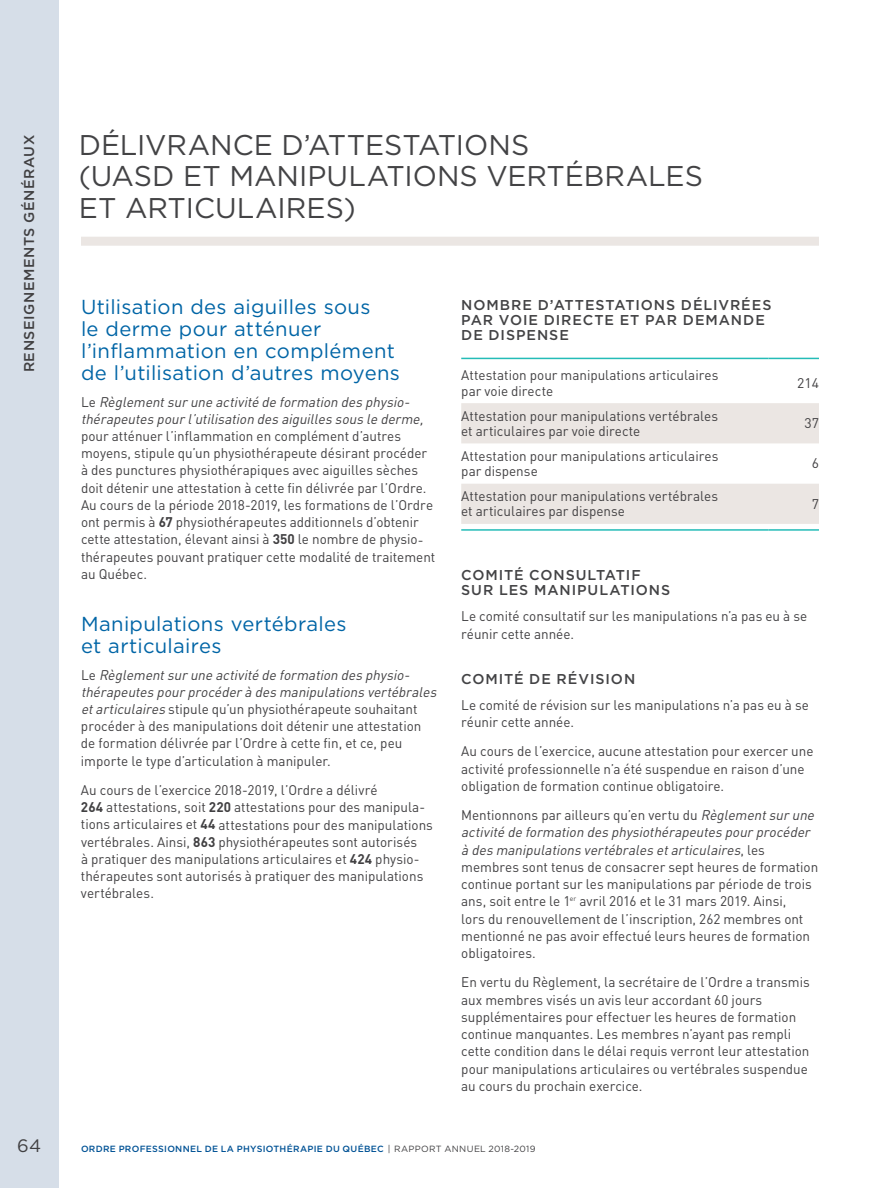
<style>
.page{position:relative;width:891px;height:1188px;background:#fff}
.page>*{position:absolute;margin:0;border:0;box-sizing:border-box;transform-origin:0 0}
.t1{font:28.5px/31.5px "Gotham HTF";color:#434345}
.t2{font:20.25px/22.2px "Gotham HTF";letter-spacing:.015em;color:#0065a6}
.t3{font:18px "Gotham HTF";color:#414042}
.t4{font:500 14.25px/15px "Gotham HTF";letter-spacing:.065em;color:#434345}
.t5{font:500 14.25px "Gotham HTF";letter-spacing:.04em;color:#414042}
.t6{font:13.8px/17.2px "DIN Pro";color:#414042}
.t7{font:italic 13.8px/17.2px "DIN Pro";color:#414042}
.t8{font:500 9px "Gotham HTF";letter-spacing:.035em;color:#005295}
.s1{font-style:normal}
.s2{font-weight:700}
.s3{font-style:italic}
.s4{font-weight:400;color:#414042}
</style>
<div class="page">
<div style="left:0;top:0;width:58px;height:1188px;background:#d6dee8"></div>
<div style="left:81px;top:237px;width:738px;height:9px;background:#ebe6e3"></div>
<svg style="left:461px;top:403px;width:358px;height:121px;fill:#ebe6e3"></svg>
<hr style="left:461px;top:358px;width:308px;height:1px;background:#24bcb7">
<hr style="left:769px;top:358px;width:50px;height:1px;background:#24bcb7">
<hr style="left:461px;top:529px;width:308px;height:2px;background:#24bcb7">
<hr style="left:769px;top:529px;width:50px;height:2px;background:#24bcb7">
<p class="t5" style="left:21px;top:372px;width:239px;rotate:-90deg">RENSEIGNEMENTS GÉNÉRAUX</p>
<h1 class="t1" style="left:79px;top:129px;width:626px">DÉLIVRANCE D’ATTESTATIONS<br>(UASD ET MANIPULATIONS VERTÉBRALES<br>ET ARTICULAIRES)</h1>
<p class="t4" style="left:461px;top:297px;width:312px">NOMBRE D’ATTESTATIONS DÉLIVRÉES<br>PAR VOIE DIRECTE ET PAR DEMANDE<br>DE DISPENSE</p>
<p class="t6" style="left:461px;top:367px;width:259px;line-height:15.3px">Attestation pour manipulations articulaires par voie directe</p>
<p class="t6" style="left:797px;top:374px;width:23px">214</p>
<p class="t6" style="left:461px;top:407px;width:258px;line-height:15.3px">Attestation pour manipulations vertébrales et articulaires par voie directe</p>
<p class="t6" style="left:805px;top:414px;width:16px">37</p>
<p class="t6" style="left:461px;top:448px;width:259px;line-height:15.3px">Attestation pour manipulations articulaires par dispense</p>
<p class="t6" style="left:812px;top:454px;width:9px">6</p>
<p class="t6" style="left:461px;top:488px;width:258px;line-height:15.3px">Attestation pour manipulations vertébrales et articulaires par dispense</p>
<p class="t6" style="left:812px;top:495px;width:9px">7</p>
<h2 class="t2" style="left:81px;top:295px;width:321px">Utilisation des aiguilles sous<br>le derme pour atténuer l’inflammation en complément de l’utilisation d’autres moyens</h2>
<p class="t7" style="left:81px;top:392px;width:347px"><span class="s1">L e</span> Règlementsurune activité de formation desphysio&shy;thérapeutespourl’utilisation desaiguillessousle derme,</p>
<p class="t6" style="left:81px;top:427px;width:356px">pour atténuer l’inflammation en complément d’autres moyens, stipule qu’un physiothérapeute désirant procéder à des punctures physiothérapiques avec aiguilles sèches doit détenir une attestation à cette fin délivrée par l’Ordre.<br>Au cours de la période 2018-2019, les formations de l’Ordre ont permis à <span class="s2">67</span> physiothérapeutes additionnels d’obtenir cette attestation, élevant ainsi à <span class="s2">350</span> le nombre de physio&shy;thérapeutes pouvant pratiquer cette modalité de traitement au Québec.</p>
<h2 class="t2" style="left:81px;top:613px;width:267px">Manipulations vertébrales et articulaires</h2>
<p class="t6" style="left:81px;top:665px;width:360px">L e <span class="s3">Règlementsurune activité de formation desphysio&shy;thérapeutespourprocéderà desmanipulationsvertébrales etarticulaires</span>stipule qu’un physiothérapeute souhaitant procéder à des manipulations doit détenir une attestation<br>de formation délivrée par l’Ordre à cette fin, et ce, peu importe le type d’articulation à manipuler.</p>
<p class="t6" style="left:81px;top:781px;width:353px">Au cours de l’exercice 2018-2019, l’Ordre a délivré<br><span class="s2">264</span> attestations, soit <span class="s2">220</span> attestations pour des manipula&shy;tions articulaires et <span class="s2">44</span> attestations pour des manipulations vertébrales. Ainsi, <span class="s2">863</span> physiothérapeutes sont autorisés<br>à pratiquer des manipulations articulaires et <span class="s2">424</span> physio&shy;thérapeutes sont autorisés à pratiquer des manipulations vertébrales.</p>
<p class="t4" style="left:461px;top:567px;width:210px">COMITÉ CONSULTATIF<br>SUR LES MANIPULATIONS</p>
<p class="t6" style="left:461px;top:607px;width:348px">Le comité consultatif sur les manipulations n’a pas eu à se réunir cette année.</p>
<p class="t4" style="left:461px;top:671px;width:176px">COMITÉ DE RÉVISION</p>
<p class="t6" style="left:461px;top:696px;width:349px">Le comité de révision sur les manipulations n’a pas eu à se réunir cette année.</p>
<p class="t6" style="left:461px;top:742px;width:354px">Au cours de l’exercice, aucune attestation pour exercer une activité professionnelle n’a été suspendue en raison d’une obligation de formation continue obligatoire.</p>
<p class="t6" style="left:461px;top:806px;width:359px">Mentionnons par ailleurs qu’en vertu du <span class="s3">Règlementsurune activité de formation desphysiothérapeutespourprocéder à desmanipulationsvertébralesetarticulaires</span>, l e s membres sont tenus de consacrer sept heures de formation continue portant sur les manipulations par période de trois ans, soit entre le 1<sup>er</sup> avril 2016 et le 31 mars 2019. Ainsi,<br>lors du renouvellement de l’inscription, 262 membres ont mentionné ne pas avoir effectué leurs heures de formation obligatoires.</p>
<p class="t6" style="left:461px;top:973px;width:350px">En vertu du Règlement, la secrétaire de l’Ordre a transmis aux membres visés un avis leur accordant 60 jours supplémentaires pour effectuer les heures de formation continue manquantes. Les membres n’ayant pas rempli cette condition dans le délai requis verront leur attestation pour manipulations articulaires ou vertébrales suspendue au cours du prochain exercice.</p>
<h3 class="t3" style="left:17px;top:1136px;width:25px">64</h3>
<p class="t8" style="left:81px;top:1144px;width:456px">ORDRE PROFESSIONNEL DE LA PHYSIOTHÉRAPIE DU QUÉBEC <span class="s4">| RAPPORT ANNUEL 2018-2019</span></p>
</div>
